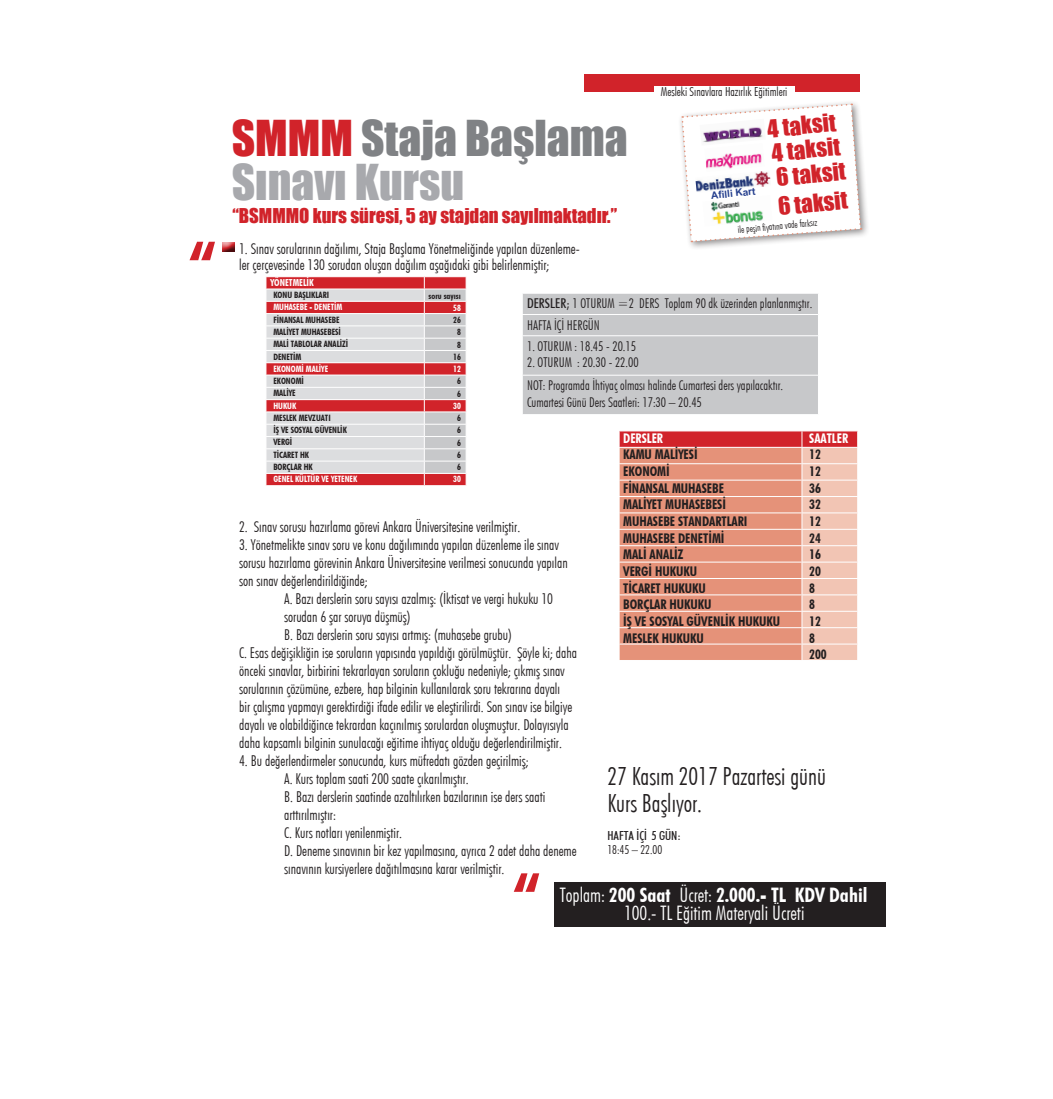
<style>
.page{position:relative;width:1053px;height:1099px;background:#fff}
.page>*{position:absolute;margin:0;border:0;box-sizing:border-box;transform-origin:0 0}
.t1{font:700 condensed 62.5px "Futura BT";color:#d1232a}
.t2{font:45.38px/43.9px "Impact";color:#808285}
.t3{font:300 condensed 25px/27.5px "Futura BT";color:#231f20}
.t4{font:22.75px/24.5px "Impact";color:#d1232a}
.t5{font:300 condensed 20px/18.2px "Futura BT";color:#fff;text-align:center}
.t6{font:18.75px "Impact";color:#d1232a}
.t7{font:300 condensed 15px/18px "Futura BT";color:#231f20}
.t8{font:300 condensed 13.5px/21.2px "Futura BT";color:#231f20}
.t9{font:700 condensed 13.38px/16.6px "Futura BT";color:#231f20}
.t10{font:700 condensed 13.38px "Futura BT";color:#fff}
.t11{font:300 condensed 12.5px "Futura BT";color:#231f20}
.t12{font:500 condensed 12.5px "Futura BT";color:#231f20}
.t13{font:700 10px "Arial";color:#253f8e}
.t14{font:300 condensed 9.75px "Futura BT";color:#231f20}
.t15{font:700 condensed 9.62px "Futura BT";color:#fff}
.t16{font:700 condensed 8.75px/12.2px "Futura BT";color:#231f20}
.t17{font:700 condensed 8.75px "Futura BT";color:#fff}
.s1{color:#d1232a}
.s2{color:#a8a9ad}
.s3{font-weight:500}
.s4{font-weight:700}
</style>
<div class="page">
<div style="left:584px;top:75px;width:276px;height:17px;background:#d1232a"></div>
<svg style="left:619px;top:431px;width:239px;height:229px;background:#e79c88"></svg>
<svg style="left:522px;top:293px;width:296px;height:121px;background:#c9cacc"></svg>
<div style="left:212px;top:881px;width:674px;height:45px;background:#231f20"></div>
<div style="left:180px;top:880px;width:373px;height:64px;background:#fff"></div>
<div style="left:653px;top:86px;width:141px;height:18px;background:#fff"></div>
<div style="left:222px;top:242px;width:15px;height:11px;background:#231f20;opacity:.75"></div>
<svg style="left:266px;top:277px;width:201px;height:208px;background:#d9abae"></svg>
<div style="left:677px;top:100px;width:192px;height:151px;background:#231f20;opacity:.5"></div>
<svg style="left:680px;top:103px;width:181px;height:140px"></svg>
<img style="left:704px;top:146px;width:60px;height:24px">
<img style="left:699px;top:119px;width:66px;height:27px">
<img style="left:695px;top:170px;width:76px;height:23px">
<img style="left:702px;top:195px;width:70px;height:31px">
<h1 class="t1" style="left:188px;top:226px;width:29px">“</h1>
<h2 class="t2" style="left:232px;top:115px;width:397px"><span class="s1">SMMM</span> Staja Başlama<br><span class="s2">Sınavı Kursu</span></h2>
<p class="t6" style="left:232px;top:201px;width:386px">“BSMMMO kurs süresi, 5 ay stajdan sayılmaktadır.”</p>
<p class="t7" style="left:239px;top:240px;width:342px;line-height:16.2px">1. Sınav sorularının dağılımı, Staja Başlama Yönetmeliğinde yapılan düzenleme&shy;ler çerçevesinde 130 sorudan oluşan dağılım aşağıdaki gibi belirlenmiştir;</p>
<p class="t15" style="left:270px;top:277px;width:45px">YÖNETMELİK</p>
<p class="t11" style="left:660px;top:84px;width:128px">Mesleki Sınavlara Hazırlık Eğitimleri</p>
<h3 class="t4" style="left:766px;top:116px;width:76px;rotate:-5deg">4 taksit<br>4 taksit<br>6 taksit</h3>
<h3 class="t4" style="left:777px;top:193px;width:71px;rotate:-5deg">6 taksit</h3>
<p class="t14" style="left:737px;top:224px;width:81px;rotate:-6deg">ile peşin fiyatına vade farksız</p>
<p class="t13" style="left:710px;top:188px;width:46px;rotate:-6deg">Afilli Kart</p>
<p class="t16" style="left:273px;top:289px;width:57px">KONU BAŞLIKLARI</p>
<p class="t17" style="left:273px;top:302px;width:70px">MUHASEBE - DENETİM</p>
<p class="t16" style="left:273px;top:313px;width:76px">FİNANSAL MUHASEBE<br>MALİYET MUHASEBESİ<br>MALİ TABLOLAR ANALİZİ<br>DENETİM</p>
<p class="t17" style="left:273px;top:363px;width:56px">EKONOMİ MALİYE</p>
<p class="t16" style="left:273px;top:375px;width:32px">EKONOMİ<br>MALİYE</p>
<p class="t17" style="left:273px;top:400px;width:24px">HUKUK</p>
<p class="t16" style="left:273px;top:411px;width:75px">MESLEK MEVZUATI<br>İŞ VE SOSYAL GÜVENLİK<br>VERGİ<br>TİCARET HK<br>BORÇLAR HK</p>
<p class="t17" style="left:273px;top:473px;width:85px">GENEL KÜLTÜR VE YETENEK</p>
<p class="t16" style="left:428px;top:289px;width:34px">soru sayısı</p>
<p class="t17" style="left:453px;top:302px;width:9px">58</p>
<p class="t16" style="left:453px;top:314px;width:9px;text-align:center">26<br>8<br>8<br>16</p>
<p class="t17" style="left:453px;top:363px;width:9px">12</p>
<p class="t16" style="left:457px;top:375px;width:5px">6<br>6</p>
<p class="t17" style="left:453px;top:400px;width:9px">30</p>
<p class="t16" style="left:457px;top:412px;width:5px;text-align:justify">6<br>6<br>6<br>6<br>6</p>
<p class="t17" style="left:453px;top:474px;width:9px">30</p>
<p class="t8" style="left:527px;top:293px;width:287px"><span class="s3">DERSLER;</span> 1 OTURUM =2 DERS Toplam 90 dk üzerinden planlanmıştır.<br>HAFTA İÇİ HERGÜN</p>
<p class="t8" style="left:527px;top:335px;width:110px">1. OTURUM : 18.45 - 20.15</p>
<p class="t8" style="left:527px;top:350px;width:258px;line-height:23.1px">2. OTURUM : 20.30 - 22.00<br>NOT: Programda İhtiyaç olması halinde Cumartesi ders yapılacaktır.</p>
<p class="t8" style="left:527px;top:391px;width:176px">Cumartesi Günü Ders Saatleri: 17:30 – 20.45</p>
<p class="t10" style="left:623px;top:429px;width:41px">DERSLER</p>
<p class="t9" style="left:623px;top:446px;width:158px">KAMU MALİYESİ<br>EKONOMİ<br>FİNANSAL MUHASEBE<br>MALİYET MUHASEBESİ<br>MUHASEBE STANDARTLARI<br>MUHASEBE DENETİMİ<br>MALİ ANALİZ<br>VERGİ HUKUKU<br>TİCARET HUKUKU<br>BORÇLAR HUKUKU<br>İŞ VE SOSYAL GÜVENLİK HUKUKU<br>MESLEK HUKUKU</p>
<p class="t10" style="left:809px;top:429px;width:40px">SAATLER</p>
<p class="t9" style="left:809px;top:446px;width:19px">12<br>12<br>36<br>32<br>12<br>24<br>16<br>20<br>8<br>8<br>12<br>8<br>200</p>
<p class="t7" style="left:239px;top:517px;width:282px">2. Sınav sorusu hazırlama görevi Ankara Üniversitesine verilmiştir.</p>
<p class="t7" style="left:239px;top:535px;width:330px">3. Yönetmelikte sınav soru ve konu dağılımında yapılan düzenleme ile sınav sorusu hazırlama görevinin Ankara Üniversitesine verilmesi sonucunda yapılan son sınav değerlendirildiğinde;</p>
<p class="t7" style="left:284px;top:589px;width:270px">A. Bazı derslerin soru sayısı azalmış: (İktisat ve vergi hukuku 10</p>
<p class="t7" style="left:284px;top:607px;width:128px">sorudan 6 şar soruya düşmüş)</p>
<p class="t7" style="left:284px;top:625px;width:229px">B. Bazı derslerin soru sayısı artmış: (muhasebe grubu)</p>
<p class="t7" style="left:239px;top:643px;width:339px">C. Esas değişikliğin ise soruların yapısında yapıldığı görülmüştür. Şöyle ki; daha</p>
<p class="t7" style="left:239px;top:661px;width:327px">önceki sınavlar, birbirini tekrarlayan soruların çokluğu nedeniyle; çıkmış sınav</p>
<p class="t7" style="left:239px;top:679px;width:322px">sorularının çözümüne, ezbere, hap bilginin kullanılarak soru tekrarına dayalı</p>
<p class="t7" style="left:239px;top:697px;width:334px">bir çalışma yapmayı gerektirdiği ifade edilir ve eleştirilirdi. Son sınav ise bilgiye</p>
<p class="t7" style="left:239px;top:715px;width:331px">dayalı ve olabildiğince tekrardan kaçınılmış sorulardan oluşmuştur. Dolayısıyla</p>
<p class="t7" style="left:239px;top:733px;width:324px">daha kapsamlı bilginin sunulacağı eğitime ihtiyaç olduğu değerlendirilmiştir.</p>
<p class="t7" style="left:284px;top:751px;width:294px;text-indent:-45px">4. Bu değerlendirmeler sonucunda, kurs müfredatı gözden geçirilmiş;<br>A. Kurs toplam saati 200 saate çıkarılmıştır.<br>B. Bazı derslerin saatinde azaltılırken bazılarının ise ders saati arttırılmıştır:<br>C. Kurs notları yenilenmiştir.<br>D. Deneme sınavının bir kez yapılmasına, ayrıca 2 adet daha deneme sınavının kursiyerlere dağıtılmasına karar verilmiştir.</p>
<h3 class="t3" style="left:607px;top:762px;width:220px">27 Kasım 2017 Pazartesi günü<br>Kurs Başlıyor.</h3>
<p class="t12" style="left:607px;top:827px;width:75px">HAFTA İÇİ 5 GÜN:</p>
<p class="t11" style="left:607px;top:841px;width:56px">18:45 – 22.00</p>
<h1 class="t1" style="left:512px;top:857px;width:29px">“</h1>
<h3 class="t5" style="left:559px;top:885px;width:309px">Toplam: <span class="s4">200 Saat</span> Ücret: <span class="s4">2.000.- TL KDV Dahil<br></span>100.- TL Eğitim Materyali Ücreti</h3>
</div>
